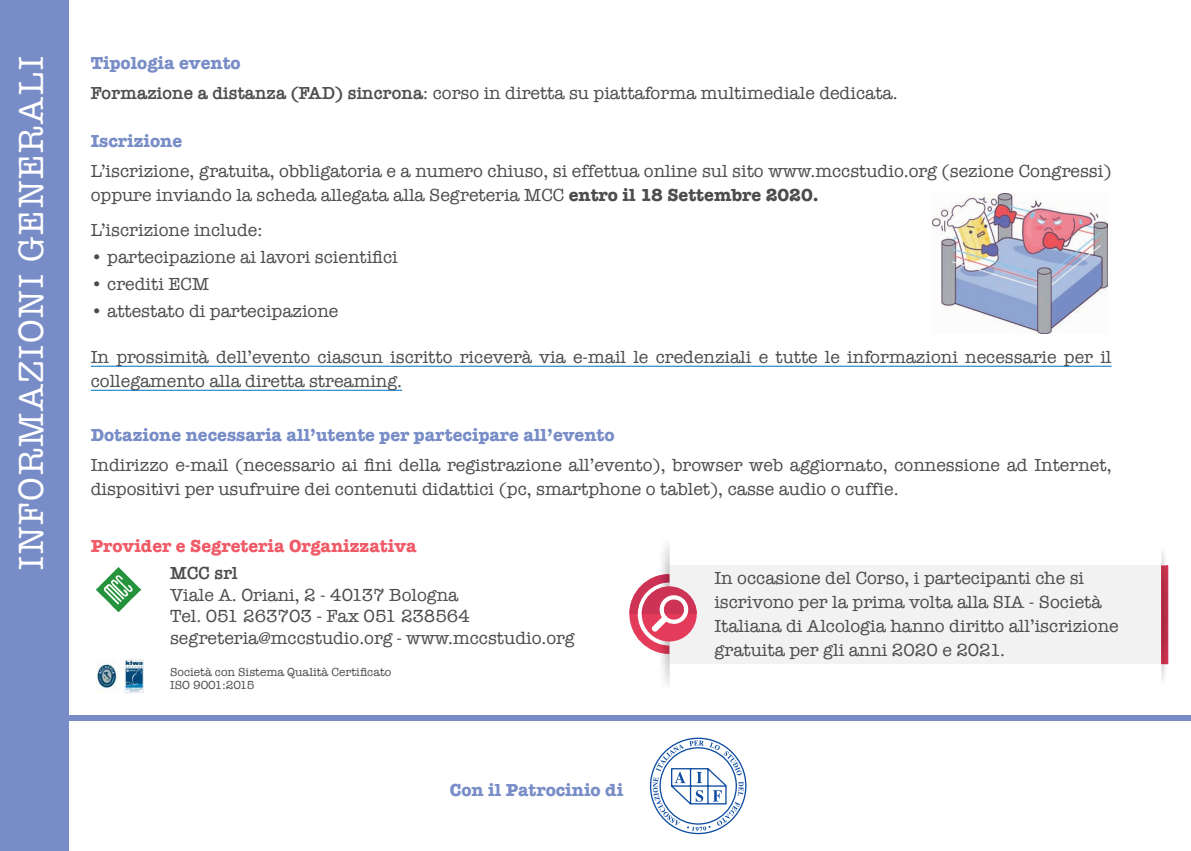
<style>
.page{position:relative;width:1191px;height:851px;background:#fff}
.page>*{position:absolute;margin:0;border:0;box-sizing:border-box;transform-origin:0 0}
.t1{font:36px "American Typewriter";letter-spacing:.05em;color:#fff}
.t2{font:18px/24px "American Typewriter";color:#4b4c4d}
.t3{font:700 18px "American Typewriter";color:#788dc7}
.t4{font:700 18px "American Typewriter";color:#f05a67}
.t5{font:600 18px "American Typewriter";color:#4b4c4d}
.t6{font:12px/13.2px "American Typewriter";color:#4b4c4d}
.s1{font-weight:700;color:#788dc7}
.s2{font-weight:600}
.s3{font-weight:700}
</style>
<div class="page">
<img style="left:932px;top:193px;width:175px;height:140px">
<div style="left:50px;top:715px;width:1141px;height:5px;background:#788dc7"></div>
<hr style="left:91px;top:366px;width:1020px;height:1px;background:#0070c0">
<hr style="left:91px;top:390px;width:311px;height:1px;background:#0070c0">
<div style="left:0;top:0;width:68px;height:850px;background:#788dc7"></div>
<img style="left:97px;top:567px;width:44px;height:44px">
<svg style="left:653px;top:740px;width:90px;height:91px"></svg>
<div style="left:669px;top:565px;width:492px;height:99px;background:#f2f2f2"></div>
<img style="left:661px;top:544px;width:8px;height:141px">
<svg style="left:629px;top:574px;width:68px;height:79px"></svg>
<img style="left:1161px;top:551px;width:5px;height:130px">
<img style="left:1161px;top:565px;width:7px;height:99px">
<img style="left:96px;top:658px;width:48px;height:35px">
<h1 class="t1" style="left:4px;top:569px;width:514px;rotate:-90deg">INFORMAZIONI GENERALI</h1>
<p class="t2" style="left:91px;top:48px;width:808px;line-height:29.6px"><span class="s1">Tipologia evento<br></span><span class="s2">Formazione a distanza (FAD) sincrona</span>: corso in diretta su piattaforma multimediale dedicata.</p>
<p class="t3" style="left:91px;top:125px;width:93px">Iscrizione</p>
<p class="t2" style="left:91px;top:158px;width:1022px">L’iscrizione, gratuita, obbligatoria e a numero chiuso, si effettua online sul sito www.mccstudio.org (sezione Congressi) oppure inviando la scheda allegata alla Segreteria MCC <span class="s3">entro il 18 Settembre 2020.</span></p>
<p class="t2" style="left:91px;top:217px;width:173px">L’iscrizione include:</p>
<p class="t2" style="left:91px;top:244px;width:309px">• partecipazione ai lavori scientifici</p>
<p class="t2" style="left:91px;top:271px;width:120px">• crediti ECM</p>
<p class="t2" style="left:91px;top:298px;width:249px">• attestato di partecipazione</p>
<p class="t2" style="left:91px;top:344px;width:1022px">In prossimità dell’evento ciascun iscritto riceverà via e-mail le credenziali e tutte le informazioni necessarie per il collegamento alla diretta streaming.</p>
<p class="t3" style="left:91px;top:419px;width:525px">Dotazione necessaria all’utente per partecipare all’evento</p>
<p class="t2" style="left:91px;top:452px;width:1022px">Indirizzo e-mail (necessario ai fini della registrazione all’evento), browser web aggiornato, connessione ad Internet, dispositivi per usufruire dei contenuti didattici (pc, smartphone o tablet), casse audio o cuffie.</p>
<p class="t4" style="left:91px;top:530px;width:327px">Provider e Segreteria Organizzativa</p>
<p class="t5" style="left:170px;top:559px;width:69px">MCC srl</p>
<p class="t2" style="left:170px;top:583px;width:406px;line-height:21.6px">Viale A. Oriani, 2 - 40137 Bologna<br>Tel. 051 263703 - Fax 051 238564 segreteria@mccstudio.org - www.mccstudio.org</p>
<p class="t6" style="left:170px;top:665px;width:223px">Società con Sistema Qualità Certificato<br>ISO 9001:2015</p>
<p class="t3" style="left:450px;top:774px;width:175px">Con il Patrocinio di</p>
<p class="t2" style="left:714px;top:565px;width:406px">In occasione del Corso, i partecipanti che si iscrivono per la prima volta alla SIA - Società Italiana di Alcologia hanno diritto all’iscrizione gratuita per gli anni 2020 e 2021.</p>
</div>
